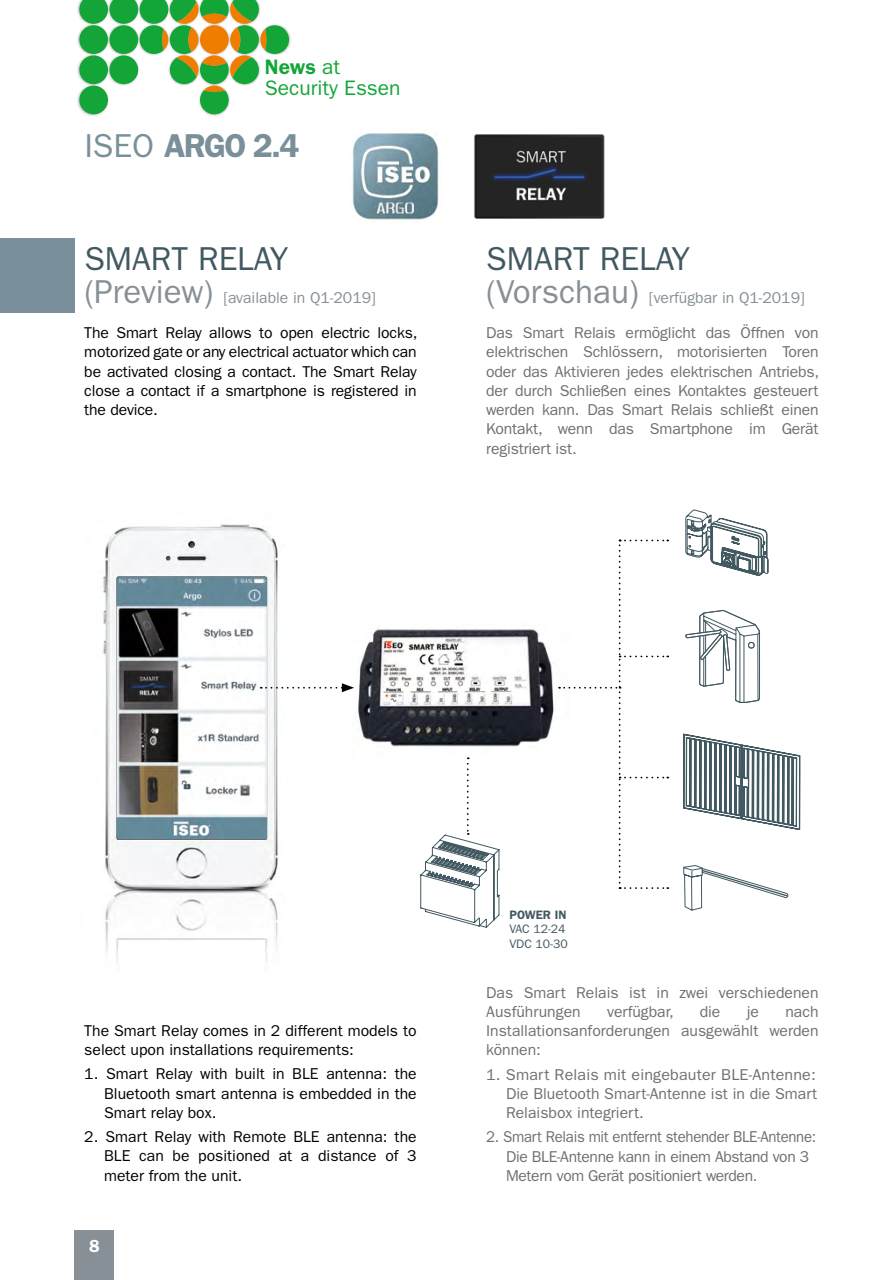
<style>
.page{position:relative;width:893px;height:1280px;background:#fff}
.page>*{position:absolute;margin:0;border:0;box-sizing:border-box;transform-origin:0 0}
.t1{font:33.25px "ITC Franklin Gothic Std";color:#425961}
.t2{font:600 33.25px "ITC Franklin Gothic Std";color:#798f99}
.t3{font:21px/21px "ITC Franklin Gothic Std";color:#13a538}
.t4{font:600 17.5px "ITC Franklin Gothic Std";color:#fff}
.t5{font:15.75px/19.2px "ITC Franklin Gothic Std";color:#706f6f;text-align:justify}
.t6{font:15.75px/19.2px "ITC Franklin Gothic Std";color:#000;text-align:justify}
.t7{font:15.75px/19.2px "ITC Franklin Gothic Std";letter-spacing:-.02em;color:#706f6f;scale:.95 1}
.t8{font:15.75px "ITC Franklin Gothic Std";color:#879096}
.t9{font:12.25px/14.7px "ITC Franklin Gothic Std";color:#425961}
.t10{font:600 12.25px "ITC Franklin Gothic Std";color:#425961}
.s1{font-weight:600}
.s2{font-weight:400}
.s3{font-size:33.25px}
</style>
<div class="page">
<div style="left:74px;top:1230px;width:40px;height:50px;background:#879096"></div>
<img style="left:77px;top:3px;width:214px;height:113px">
<svg style="left:79px;top:0;width:210px;height:114px"></svg>
<img style="left:358px;top:629px;width:201px;height:118px">
<img style="left:102px;top:524px;width:176px;height:438px">
<img style="left:117px;top:577px;width:150px;height:262px">
<img style="left:474px;top:134px;width:131px;height:85px">
<div style="left:0;top:238px;width:74px;height:75px;background:#798f99"></div>
<svg style="left:685px;top:510px;width:83px;height:66px"></svg>
<svg style="left:685px;top:610px;width:75px;height:93px"></svg>
<svg style="left:683px;top:734px;width:117px;height:96px"></svg>
<svg style="left:683px;top:865px;width:105px;height:46px"></svg>
<svg style="left:261px;top:683px;width:93px;height:9px"></svg>
<svg style="left:420px;top:757px;width:80px;height:171px"></svg>
<svg style="left:559px;top:540px;width:109px;height:349px"></svg>
<img style="left:352px;top:133px;width:90px;height:87px">
<h2 class="t3" style="left:265px;top:57px;width:137px"><span class="s1">News</span> at<br>Security Essen</h2>
<h1 class="t2" style="left:84px;top:126px;width:217px"><span class="s2">ISEO</span> ARGO 2.4</h1>
<h1 class="t1" style="left:84px;top:240px;width:205px">SMART RELAY</h1>
<p class="t8" style="left:84px;top:289px;width:293px"><span class="s3">(Preview)</span> [available in Q1-2019]</p>
<h1 class="t1" style="left:486px;top:240px;width:205px">SMART RELAY</h1>
<p class="t8" style="left:486px;top:289px;width:320px"><span class="s3">(Vorschau)</span> [verfügbar in Q1-2019]</p>
<p class="t6" style="left:84px;top:323px;width:335px">The Smart Relay allows to open electric locks, motorized gate or any electrical actuator which can be activated closing a contact. The Smart Relay close a contact if a smartphone is registered in the device.</p>
<p class="t5" style="left:486px;top:323px;width:335px">Das Smart Relais ermöglicht das Öffnen von elektrischen Schlössern, motorisierten Toren oder das Aktivieren jedes elektrischen Antriebs, der durch Schließen eines Kontaktes gesteuert werden kann. Das Smart Relais schließt einen Kontakt, wenn das Smartphone im Gerät registriert ist.</p>
<p class="t6" style="left:84px;top:1021px;width:334px">The Smart Relay comes in 2 different models to select upon installations requirements:</p>
<p class="t6" style="left:104px;top:1065px;width:314px;text-indent:-20px">1. Smart Relay with built in BLE antenna: the Bluetooth smart antenna is embedded in the Smart relay box.</p>
<p class="t6" style="left:104px;top:1127px;width:314px;text-indent:-20px">2. Smart Relay with Remote BLE antenna: the BLE can be positioned at a distance of 3 meter from the unit.</p>
<p class="t4" style="left:89px;top:1236px;width:12px">8</p>
<p class="t10" style="left:509px;top:907px;width:59px">POWER IN</p>
<p class="t9" style="left:509px;top:922px;width:60px">VAC 12-24<br>VDC 10-30</p>
<p class="t5" style="left:486px;top:983px;width:334px">Das Smart Relais ist in zwei verschiedenen<br>Ausführungen</p>
<p class="t5" style="left:607px;top:1002px;width:68px">verfügbar,</p>
<p class="t5" style="left:700px;top:1002px;width:22px">die</p>
<p class="t5" style="left:747px;top:1002px;width:13px">je</p>
<p class="t5" style="left:486px;top:1002px;width:334px;text-indent:299px">nach Installationsanforderungen ausgewählt werden können:</p>
<p class="t5" style="left:506px;top:1065px;width:313px;text-indent:-20px">1. Smart Relais mit eingebauter BLE-Antenne:<br>Die Bluetooth Smart-Antenne ist in die Smart Relaisbox integriert.</p>
<p class="t7" style="left:506px;top:1127px;width:328px;text-indent:-20px">2. Smart Relais mit entfernt stehender BLE-Antenne:<br>Die BLE-Antenne kann in einem Abstand von 3<br>Metern vom Gerät positioniert werden.</p>
</div>
